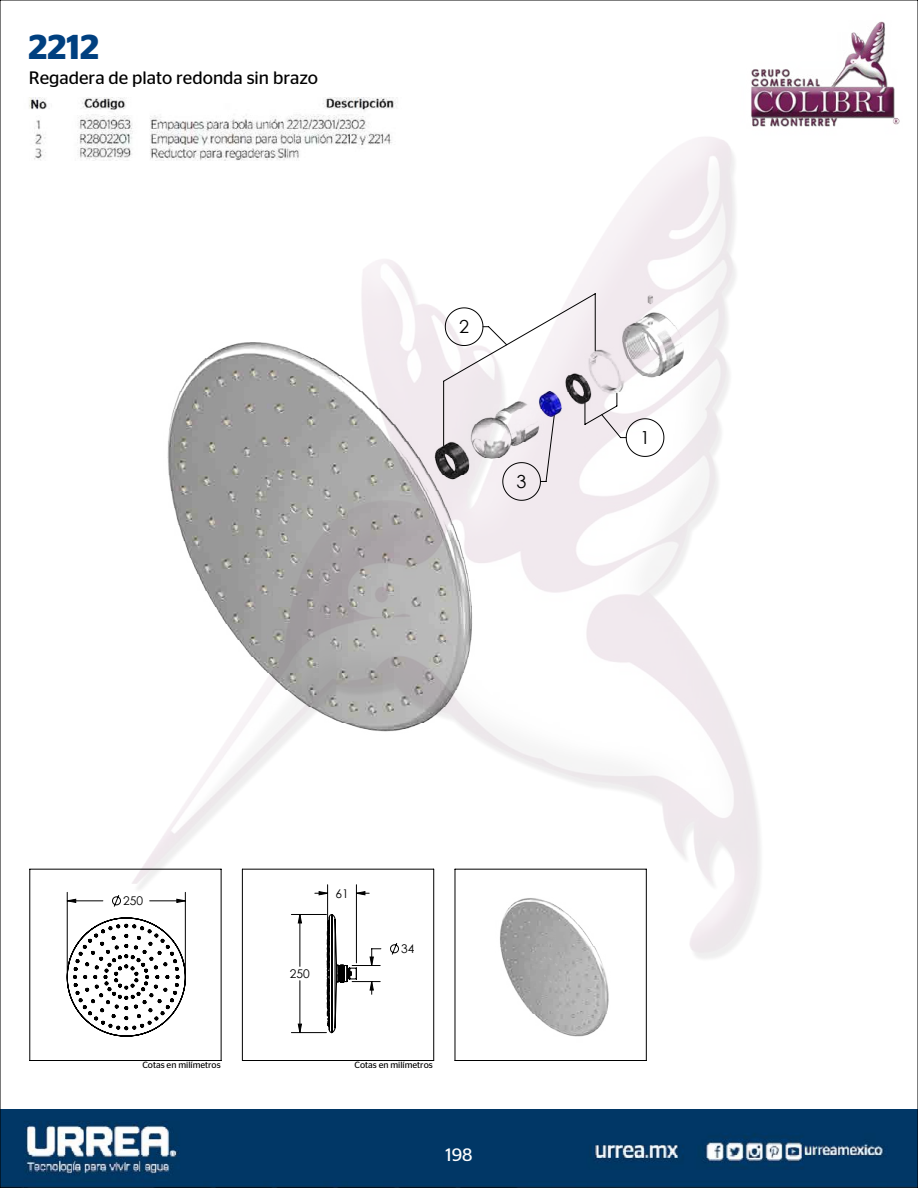
<style>
.page{position:relative;width:918px;height:1188px;background:#fff}
.page>*{position:absolute;margin:0;border:0;box-sizing:border-box;transform-origin:0 0}
.t1{font:600 34.5px "Stag Sans";color:#004080}
.t2{font:18px "Stag Sans";color:#000}
.t3{font:18px "Century Gothic";color:#000}
.t4{font:18px "Stag Sans";color:#fff}
.t5{font:12px "Century Gothic";color:#000}
.t6{font:9px "Stag Sans";color:#000}
</style>
<div class="page">
<img style="left:155px;top:69px;width:679px;height:753px">
<img style="left:478px;top:868px;width:169px;height:192px">
<img style="left:1px;top:1109px;width:916px;height:78px">
<img style="left:29px;top:97px;width:540px;height:63px">
<hr style="left:0;top:0;width:918px;height:1px;background:#000">
<hr style="left:0;top:0;width:1px;height:1188px;background:#000">
<hr style="left:917px;top:0;width:1px;height:1188px;background:#000">
<hr style="left:0;top:1187px;width:918px;height:1px;background:#000">
<hr style="left:455px;top:869px;width:1px;height:192px;background:#000">
<hr style="left:455px;top:869px;width:191px;height:1px;background:#000">
<hr style="left:30px;top:1060px;width:191px;height:1px;background:#000">
<hr style="left:646px;top:869px;width:1px;height:192px;background:#000">
<hr style="left:30px;top:869px;width:191px;height:1px;background:#000">
<hr style="left:242px;top:1060px;width:192px;height:1px;background:#000">
<hr style="left:242px;top:869px;width:192px;height:1px;background:#000">
<hr style="left:455px;top:1060px;width:191px;height:1px;background:#000">
<hr style="left:29px;top:869px;width:1px;height:192px;background:#000">
<hr style="left:221px;top:869px;width:1px;height:192px;background:#000">
<hr style="left:242px;top:869px;width:1px;height:192px;background:#000">
<hr style="left:433px;top:869px;width:1px;height:192px;background:#000">
<svg style="left:390px;top:943px;width:9px;height:12px"></svg>
<hr style="left:327px;top:885px;width:1px;height:83px;background:#000">
<hr style="left:356px;top:885px;width:1px;height:78px;background:#000">
<svg style="left:443px;top:293px;width:222px;height:208px"></svg>
<svg style="left:66px;top:892px;width:315px;height:145px"></svg>
<h1 class="t1" style="left:29px;top:27px;width:72px">2212</h1>
<h2 class="t2" style="left:29px;top:68px;width:291px">Regadera de plato redonda sin brazo</h2>
<h2 class="t3" style="left:459px;top:314px;width:11px">2</h2>
<h2 class="t3" style="left:517px;top:469px;width:11px">3</h2>
<h2 class="t3" style="left:640px;top:425px;width:11px">1</h2>
<h3 class="t5" style="left:123px;top:893px;width:21px">250</h3>
<h3 class="t5" style="left:335px;top:885px;width:15px">61</h3>
<h3 class="t5" style="left:290px;top:965px;width:21px">250</h3>
<h3 class="t5" style="left:401px;top:941px;width:15px">34</h3>
<p class="t6" style="left:142px;top:1060px;width:80px">Cotas en milímetros</p>
<p class="t6" style="left:355px;top:1060px;width:80px">Cotas en milímetros</p>
<h2 class="t4" style="left:445px;top:1145px;width:29px">198</h2>
</div>
